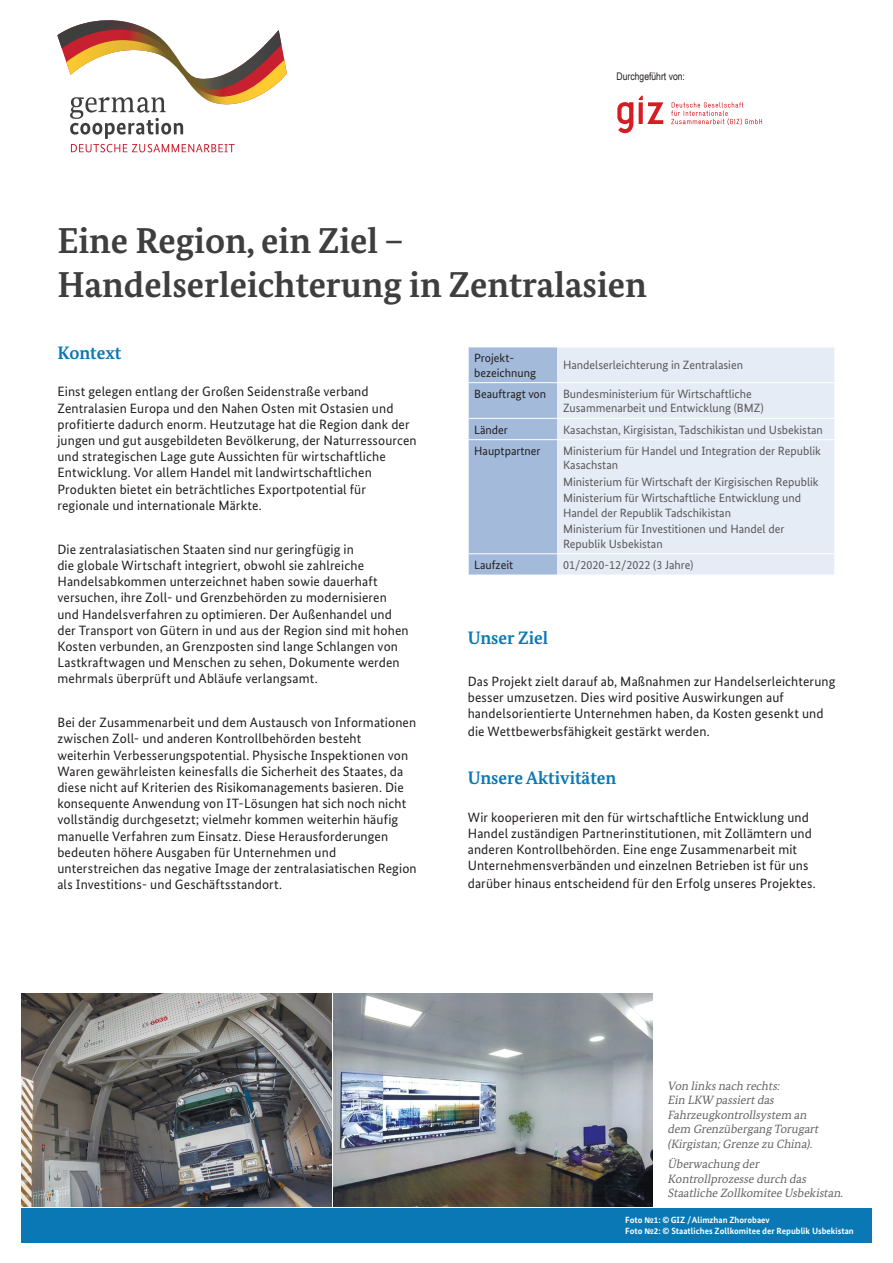
<style>
.page{position:relative;width:893px;height:1263px;background:#fff}
.page>*{position:absolute;margin:0;border:0;box-sizing:border-box;transform-origin:0 0}
.Headline{font:700 36px/43.5px "Bundes Serif";color:#3e3e3f}
.Paragraph{font:700 18px "Bundes Serif";color:#0a78b4}
.Überschrift1{font:700 18px "Bundes Serif";color:#0a78b4}
.Paragraph-2{font:13.5px/16.2px "Bundes Sans";letter-spacing:.01em;color:#231f20}
.Project_information{font:12px/14.4px "Bundes Sans";color:#57585a}
.Chart_photo_descript{font:italic 12px/14.4px "Bundes Serif";color:#636366}
.Project_information-2{font:12px/14.4px "Bundes Sans";color:#231f20}
.t1{font:10.5px "Arial Narrow";color:#231f20}
.Photo_credits{font:700 9px "Bundes Sans";color:#fff}
.s1{font-family:"Calibri"}
</style>
<div class="page">
<div style="left:21px;top:1208px;width:851px;height:34px;background:#0a78b4"></div>
<div style="left:557px;top:348px;width:277px;height:227px;background:#e6ecf5"></div>
<div style="left:468px;top:347px;width:89px;height:228px;background:#a3badb"></div>
<hr style="left:468px;top:382px;width:89px;height:1px;background:#fff">
<hr style="left:557px;top:382px;width:277px;height:1px;background:#fff">
<hr style="left:468px;top:418px;width:89px;height:1px;background:#fff">
<hr style="left:557px;top:418px;width:277px;height:1px;background:#fff">
<hr style="left:468px;top:553px;width:89px;height:1px;background:#fff">
<hr style="left:557px;top:553px;width:277px;height:1px;background:#fff">
<hr style="left:468px;top:439px;width:89px;height:1px;background:#fff">
<hr style="left:557px;top:439px;width:277px;height:1px;background:#fff">
<svg style="left:617px;top:102px;width:16px;height:32px"></svg>
<svg style="left:639px;top:96px;width:24px;height:28px"></svg>
<svg style="left:671px;top:102px;width:91px;height:23px"></svg>
<svg style="left:57px;top:20px;width:230px;height:132px"></svg>
<img style="left:21px;top:993px;width:311px;height:213px">
<img style="left:334px;top:993px;width:319px;height:213px">
<p class="t1" style="left:617px;top:69px;width:70px">Durchgeführt von:</p>
<p class="Headline" style="left:57px;top:219px;width:591px">Eine Region, ein Ziel –<br>Handelserleichterung in Zentralasien</p>
<p class="Überschrift1" style="left:57px;top:342px;width:65px">Kontext</p>
<p class="Paragraph-2" style="left:57px;top:384px;width:361px">Einst gelegen entlang der Großen Seidenstraße verband Zentralasien Europa und den Nahen Osten mit Ostasien und profitierte dadurch enorm. Heutzutage hat die Region dank der jungen und gut ausgebildeten Bevölkerung, der Naturressourcen und strategischen Lage gute Aussichten für wirtschaftliche Entwicklung. Vor allem Handel mit landwirtschaftlichen Produkten bietet ein beträchtliches Exportpotential für regionale und internationale Märkte.</p>
<p class="Paragraph-2" style="left:57px;top:541px;width:353px">Die zentralasiatischen Staaten sind nur geringfügig in<br>die globale Wirtschaft integriert, obwohl sie zahlreiche Handelsabkommen unterzeichnet haben sowie dauerhaft versuchen, ihre Zoll- und Grenzbehörden zu modernisieren und Handelsverfahren zu optimieren. Der Außenhandel und der Transport von Gütern in und aus der Region sind mit hohen Kosten verbunden, an Grenzposten sind lange Schlangen von Lastkraftwagen und Menschen zu sehen, Dokumente werden mehrmals überprüft und Abläufe verlangsamt.</p>
<p class="Paragraph-2" style="left:57px;top:714px;width:361px">Bei der Zusammenarbeit und dem Austausch von Informationen zwischen Zoll- und anderen Kontrollbehörden besteht weiterhin Verbesserungspotential. Physische Inspektionen von Waren gewährleisten keinesfalls die Sicherheit des Staates, da diese nicht auf Kriterien des Risikomanagements basieren. Die konsequente Anwendung von IT-Lösungen hat sich noch nicht vollständig durchgesetzt; vielmehr kommen weiterhin häufig manuelle Verfahren zum Einsatz. Diese Herausforderungen bedeuten höhere Ausgaben für Unternehmen und unterstreichen das negative Image der zentralasiatischen Region als Investitions- und Geschäftsstandort.</p>
<p class="Project_information-2" style="left:474px;top:351px;width:64px">Projekt&shy;bezeichnung</p>
<p class="Project_information" style="left:563px;top:358px;width:181px">Handelserleichterung in Zentralasien</p>
<p class="Project_information-2" style="left:474px;top:386px;width:74px">Beauftragt von</p>
<p class="Project_information" style="left:563px;top:386px;width:202px">Bundesministerium für Wirtschaftliche<br>Zusammenarbeit und Entwicklung (BMZ)</p>
<p class="Project_information-2" style="left:474px;top:422px;width:35px">Länder</p>
<p class="Project_information" style="left:563px;top:422px;width:261px">Kasachstan, Kirgisistan, Tadschikistan und Usbekistan</p>
<p class="Project_information-2" style="left:474px;top:443px;width:68px">Hauptpartner</p>
<p class="Project_information" style="left:563px;top:443px;width:259px">Ministerium für Handel und Integration der Republik<br>Kasachstan</p>
<p class="Project_information" style="left:563px;top:474px;width:257px">Ministerium für Wirtschaft der Kirgisischen Republik</p>
<p class="Project_information" style="left:563px;top:491px;width:240px">Ministerium für Wirtschaftliche Entwicklung und<br>Handel der Republik Tadschikistan</p>
<p class="Project_information" style="left:563px;top:522px;width:223px">Ministerium für Investitionen und Handel der<br>Republik Usbekistan</p>
<p class="Project_information-2" style="left:474px;top:558px;width:40px">Laufzeit</p>
<p class="Project_information" style="left:563px;top:558px;width:132px">01/2020-12/2022 (3 Jahre)</p>
<p class="Paragraph" style="left:468px;top:627px;width:82px">Unser Ziel</p>
<p class="Paragraph-2" style="left:468px;top:673px;width:369px">Das Projekt zielt darauf ab, Maßnahmen zur Handelserleichterung besser umzusetzen. Dies wird positive Auswirkungen auf handelsorientierte Unternehmen haben, da Kosten gesenkt und</p>
<p class="Paragraph-2" style="left:468px;top:723px;width:243px">die Wettbewerbsfähigkeit gestärkt werden.</p>
<p class="Paragraph" style="left:468px;top:767px;width:150px">Unsere Aktivitäten</p>
<p class="Paragraph-2" style="left:468px;top:809px;width:346px">Wir kooperieren mit den für wirtschaftliche Entwicklung und Handel zuständigen Partnerinstitutionen, mit Zollämtern und anderen Kontrollbehörden. Eine enge Zusammenarbeit mit Unternehmensverbänden und einzelnen Betrieben ist für uns</p>
<p class="Paragraph-2" style="left:468px;top:875px;width:350px">darüber hinaus entscheidend für den Erfolg unseres Projektes.</p>
<p class="Chart_photo_descript" style="left:668px;top:1078px;width:155px">Von linksnach rechts:<br>Ein LKW passiertdas<br>Fahrzeugkontrollsystem an dem Grenzübergang Torugart (Kirgistan;Grenze zu China).</p>
<p class="Chart_photo_descript" style="left:668px;top:1157px;width:179px">Überwachung der<br>Kontrollprozesse durch das<br>Staatliche Zollkomitee Usbekistan.</p>
<p class="Photo_credits" style="left:625px;top:1214px;width:146px">Foto <span class="s1">№1</span>: ©GIZ /Alimzhan Zhorobaev</p>
<p class="Photo_credits" style="left:625px;top:1225px;width:230px">Foto <span class="s1">№2</span>: © Staatliches Zollkomitee der Republik Usbekistan</p>
</div>
